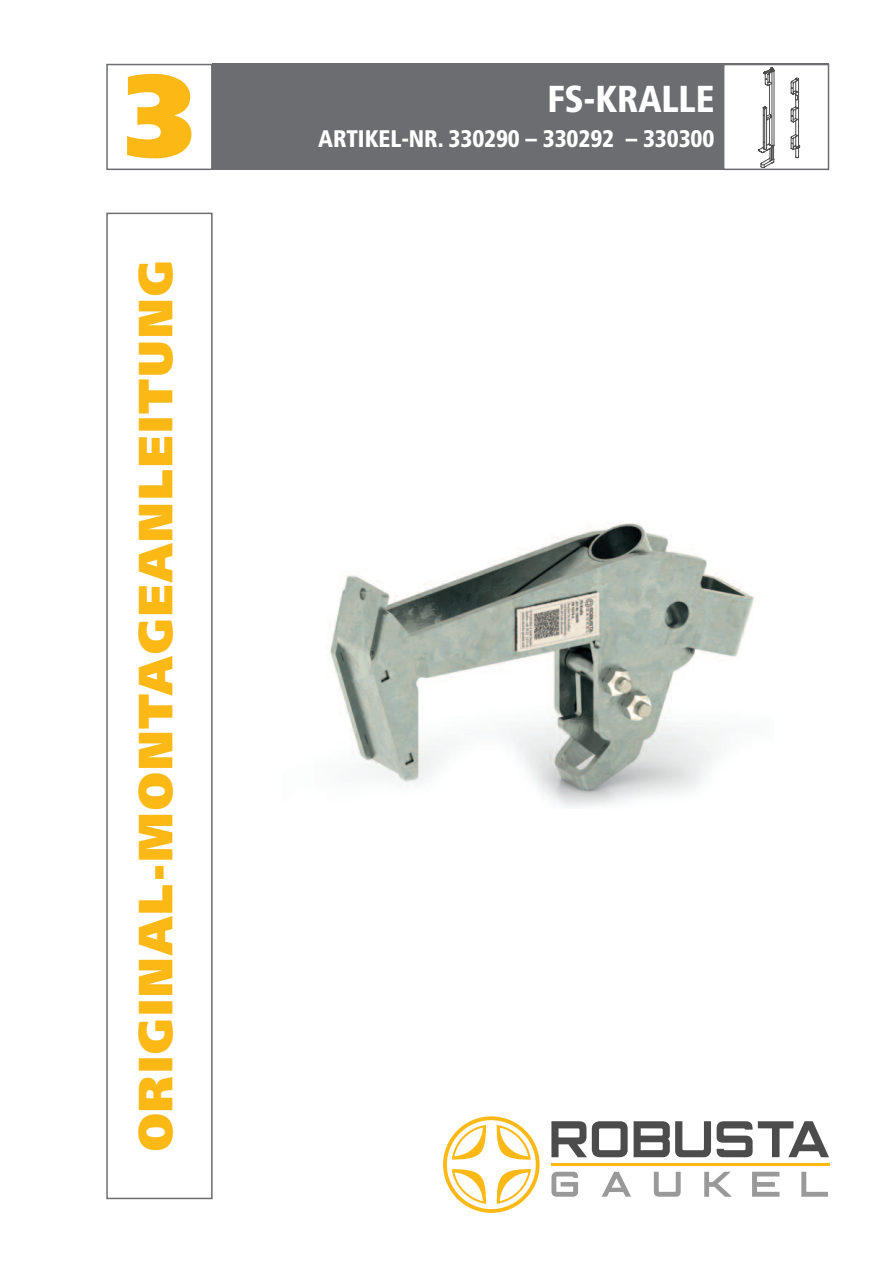
<style>
.page{position:relative;width:893px;height:1263px;background:#fff}
.page>*{position:absolute;margin:0;border:0;box-sizing:border-box;transform-origin:0 0}
.t1{font:900 117px "Frutiger";color:#fcb814}
.t2{font:900 48px "Frutiger";letter-spacing:.05em;color:#fcb814;scale:.96 1}
.t3{font:900 condensed 37.5px "Frutiger";letter-spacing:-.005em;color:#fff;scale:.96 1}
.t4{font:900 condensed 24px "Frutiger";letter-spacing:-.005em;color:#fff;scale:.96 1}
</style>
<div class="page">
<div style="left:106px;top:213px;width:107px;height:986px;border:2px solid #6c6d70"></div>
<div style="left:212px;top:64px;width:617px;height:106px;background:#6c6d70"></div>
<div style="left:106px;top:64px;width:107px;height:106px;border:2px solid #6c6d70"></div>
<div style="left:724px;top:65px;width:104px;height:104px;background:#fff"></div>
<svg style="left:758px;top:68px;width:16px;height:99px"></svg>
<svg style="left:791px;top:78px;width:9px;height:80px"></svg>
<div style="left:723px;top:64px;width:106px;height:106px;border:2px solid #6c6d70"></div>
<hr style="left:552px;top:1163px;width:278px;height:2px;background:#fcb814">
<svg style="left:551px;top:1121px;width:77px;height:36px"></svg>
<svg style="left:634px;top:1121px;width:195px;height:36px"></svg>
<svg style="left:602px;top:1172px;width:29px;height:25px"></svg>
<svg style="left:654px;top:1172px;width:27px;height:25px"></svg>
<svg style="left:752px;top:1172px;width:27px;height:25px"></svg>
<svg style="left:801px;top:1172px;width:27px;height:25px"></svg>
<svg style="left:551px;top:1172px;width:27px;height:25px"></svg>
<svg style="left:704px;top:1172px;width:28px;height:25px"></svg>
<svg style="left:443px;top:1116px;width:97px;height:97px"></svg>
<img style="left:330px;top:523px;width:425px;height:285px">
<h1 class="t1" style="left:125px;top:69px;width:71px">3</h1>
<h2 class="t2" style="left:136px;top:1151px;width:930px;rotate:-90deg">ORIGINAL-MONTAGEANLEITUNG</h2>
<h3 class="t3" style="left:547px;top:84px;width:176px">FS-KRALLE</h3>
<p class="t4" style="left:318px;top:129px;width:414px">ARTIKEL-NR. 330290 – 330292 – 330300</p>
</div>
